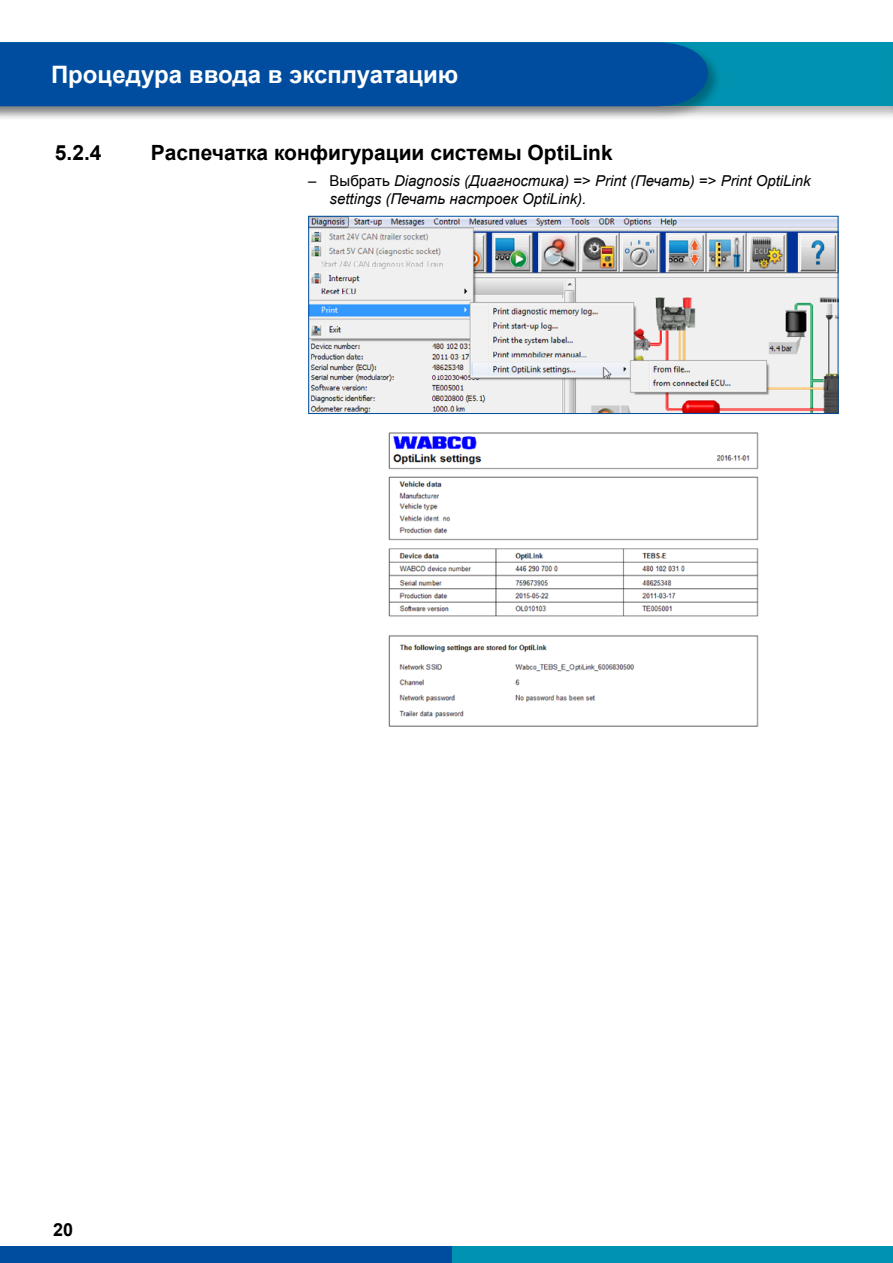
<style>
.page{position:relative;width:893px;height:1263px;background:#fff}
.page>*{position:absolute;margin:0;border:0;box-sizing:border-box;transform-origin:0 0}
.t1{font:700 24px "Arial";color:#fff}
.t2{font:700 21px "Arial";color:#000}
.t3{font:700 18px "Arial";color:#000}
.t4{font:italic 15px/18px "Arial";color:#000}
.s1{font-style:normal}
</style>
<div class="page">
<div style="left:0;top:1246px;width:453px;height:17px;background:#004d9f"></div>
<div style="left:453px;top:1246px;width:440px;height:17px;background:#0093b1"></div>
<div style="left:0;top:40px;width:893px;height:81px;background:#000;opacity:.3"></div>
<div style="left:0;top:43px;width:893px;height:63px;background:#0093b1"></div>
<div style="left:0;top:40px;width:723px;height:81px;background:#000;opacity:.3"></div>
<div style="left:0;top:42px;width:708px;height:64px;background:#004d9f"></div>
<hr style="left:889px;top:40px;width:4px;height:81px;background:#000;opacity:.3">
<hr style="left:892px;top:43px;width:1px;height:63px;background:#0093b1">
<img style="left:310px;top:218px;width:526px;height:194px">
<div style="left:308px;top:216px;width:530px;height:198px;border:1px solid #004d9f"></div>
<img style="left:388px;top:432px;width:371px;height:295px">
<h1 class="t1" style="left:51px;top:59px;width:409px">Процедура ввода в эксплуатацию</h1>
<h2 class="t2" style="left:55px;top:138px;width:48px">5.2.4</h2>
<h2 class="t2" style="left:151px;top:138px;width:463px">Распечатка конфигурации системы OptiLink</h2>
<p class="t4" style="left:330px;top:172px;width:483px;text-indent:-21px"><span class="s1">– Выбрать</span> Diagnosis (Диагностика) <span class="s1">=&gt;</span> Print (Печать) <span class="s1">=&gt;</span> Print OptiLink settings (Печать настроек OptiLink).</p>
<p class="t3" style="left:53px;top:1217px;width:22px">20</p>
</div>
